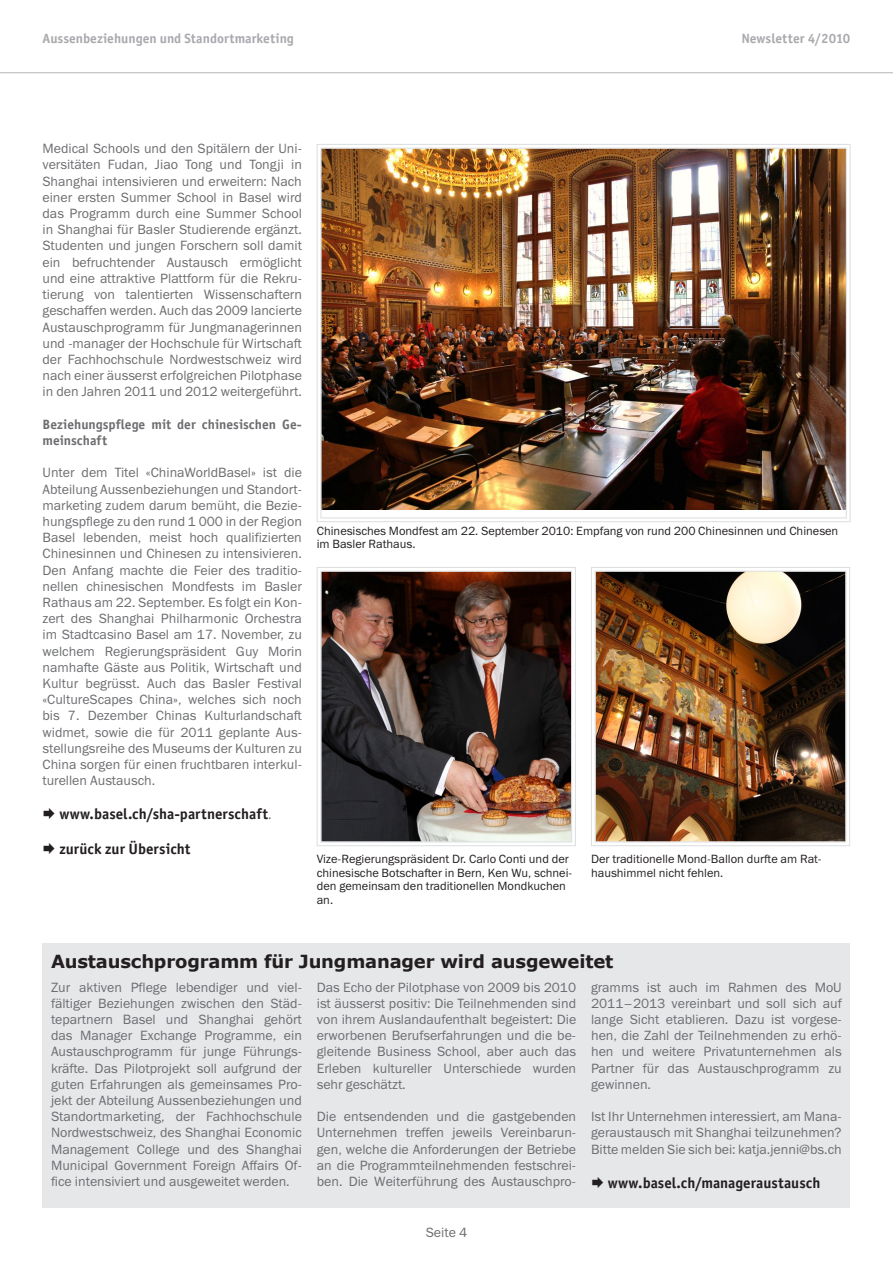
<style>
.page{position:relative;width:893px;height:1263px;background:#fff}
.page>*{position:absolute;margin:0;border:0;box-sizing:border-box;transform-origin:0 0}
.t1{font:700 18px "Verdana";letter-spacing:-.01em;color:#231f20}
.Fließtext{font:15px "Officina Sans Bold ITC";color:#231f20}
.Fließtext-2{font:13.5px/16.2px "Franklin Gothic Book ITC";color:#6c6d70;text-align:justify}
.t2{font:13.5px "Officina Sans Bold ITC";color:#a8a9ad}
.Fließtext-3{font:13.5px/16.2px "Officina Sans Bold ITC";color:#6c6d70}
.Bildunterschrift{font:12px/13.5px "Franklin Gothic Book ITC";color:#231f20}
.s1{font-family:"Franklin Gothic Book ITC";font-size:13.5px;color:#6c6d70}
</style>
<div class="page">
<hr style="left:0;top:72px;width:893px;height:1px;background:#bcbdc0">
<div style="left:43px;top:943px;width:807px;height:265px;background:#e6e7e9"></div>
<img style="left:316px;top:144px;width:535px;height:378px">
<img style="left:591px;top:567px;width:259px;height:279px">
<div style="left:595px;top:571px;width:251px;height:271px;border:1px solid #dcdddf"></div>
<img style="left:316px;top:567px;width:260px;height:279px">
<div style="left:321px;top:571px;width:251px;height:271px;border:1px solid #dcdddf"></div>
<p class="t2" style="left:43px;top:29px;width:253px">Aussenbeziehungen und Standortmarketing</p>
<p class="t2" style="left:741px;top:29px;width:111px">Newsletter 4/2010</p>
<p class="Fließtext-2" style="left:43px;top:140px;width:261px">Medical Schools und den Spitälern der Uni&shy;versitäten Fudan, Jiao Tong und Tongji in Shanghai intensivieren und erweitern: Nach einer ersten Summer School in Basel wird das Programm durch eine Summer School in Shanghai für Basler Studierende ergänzt.<br>Studenten und jungen Forschern soll damit ein befruchtender Austausch ermöglicht und eine attraktive Plattform für die Rekru&shy;tierung von talentierten Wissenschaftern geschaffen werden. Auch das 2009 lancierte Austauschprogramm für Jungmanagerinnen und -manager der Hochschule für Wirtschaft der Fachhochschule Nordwestschweiz wird nach einer äusserst erfolgreichen Pilotphase in den Jahren 2011 und 2012 weitergeführt.</p>
<p class="Fließtext-3" style="left:43px;top:415px;width:261px">Beziehungspflege mit der chinesischen Ge&shy;meinschaft</p>
<p class="Fließtext-2" style="left:43px;top:464px;width:261px">Unter dem Titel «ChinaWorldBasel» ist die Abteilung Aussenbeziehungen und Standort&shy;marketing zudem darum bemüht, die Bezie&shy;hungspflege zu den rund 1 000 in der Region Basel lebenden, meist hoch qualifizierten Chinesinnen und Chinesen zu intensivieren.<br>Den Anfang machte die Feier des traditio&shy;nellen chinesischen Mondfests im Basler Rathaus am 22. September. Es folgt ein Kon&shy;zert des Shanghai Philharmonic Orchestra im Stadtcasino Basel am 17. November, zu welchem Regierungspräsident Guy Morin namhafte Gäste aus Politik, Wirtschaft und Kultur begrüsst. Auch das Basler Festival «CultureScapes China», welches sich noch bis 7. Dezember Chinas Kulturlandschaft widmet, sowie die für 2011 geplante Aus&shy;stellungsreihe des Museums der Kulturen zu China sorgen für einen fruchtbaren interkul&shy;turellen Austausch.</p>
<p class="Fließtext" style="left:59px;top:804px;width:214px">www.basel.ch/sha-partnerschaft<span class="s1">.</span></p>
<p class="Fließtext" style="left:59px;top:838px;width:133px">zurück zur Übersicht</p>
<p class="Bildunterschrift" style="left:317px;top:523px;width:523px">Chinesisches Mondfest am 22. September 2010: Empfang von rund 200 Chinesinnen und Chinesen im Basler Rathaus.</p>
<p class="Bildunterschrift" style="left:317px;top:852px;width:257px">Vize-Regierungspräsident Dr. Carlo Conti und der chinesische Botschafter in Bern, Ken Wu, schnei&shy;den gemeinsam den traditionellen Mondkuchen an.</p>
<p class="Bildunterschrift" style="left:591px;top:852px;width:232px">Der traditionelle Mond-Ballon durfte am Rat&shy;haushimmel nicht fehlen.</p>
<p class="t1" style="left:51px;top:950px;width:564px">Austauschprogramm für Jungmanager wird ausgeweitet</p>
<p class="Fließtext-2" style="left:51px;top:978px;width:252px">Zur aktiven Pflege lebendiger und viel&shy;fältiger Beziehungen zwischen den Städ&shy;tepartnern Basel und Shanghai gehört das Manager Exchange Programme, ein Austauschprogramm für junge Führungs&shy;kräfte. Das Pilotprojekt soll aufgrund der guten Erfahrungen als gemeinsames Pro&shy;jekt der Abteilung Aussenbeziehungen und Standortmarketing, der Fachhochschule Nordwestschweiz, des Shanghai Economic Management College und des Shanghai Municipal Government Foreign Affairs Of&shy;fice intensiviert und ausgeweitet werden.</p>
<p class="Fließtext-2" style="left:591px;top:978px;width:252px">gramms ist auch im Rahmen des MoU 2011–2013 vereinbart und soll sich auf lange Sicht etablieren. Dazu ist vorgese&shy;hen, die Zahl der Teilnehmenden zu erhö&shy;hen und weitere Privatunternehmen als Partner für das Austauschprogramm zu gewinnen.</p>
<p class="Fließtext-2" style="left:317px;top:978px;width:261px">Das Echo der Pilotphase von 2009 bis 2010 ist äusserst positiv: Die Teilnehmenden sind von ihrem Auslandaufenthalt begeistert: Die erworbenen Berufserfahrungen und die be&shy;gleitende Business School, aber auch das Erleben kultureller Unterschiede wurden sehr geschätzt.</p>
<p class="Fließtext-2" style="left:317px;top:1108px;width:261px">Die entsendenden und die gastgebenden Unternehmen treffen jeweils Vereinbarun&shy;gen, welche die Anforderungen der Betriebe an die Programmteilnehmenden festschrei&shy;ben. Die Weiterführung des Austauschpro-</p>
<p class="Fließtext-2" style="left:591px;top:1108px;width:252px">Ist Ihr Unternehmen interessiert, am Mana&shy;geraustausch mit Shanghai teilzunehmen?</p>
<p class="Fließtext-2" style="left:591px;top:1140px;width:252px">Bitte melden Sie sich bei: katja.jenni@bs.ch</p>
<p class="Fließtext" style="left:608px;top:1172px;width:214px">www.basel.ch/manageraustausch</p>
<p class="Fließtext-2" style="left:426px;top:1224px;width:43px">Seite 4</p>
</div>
